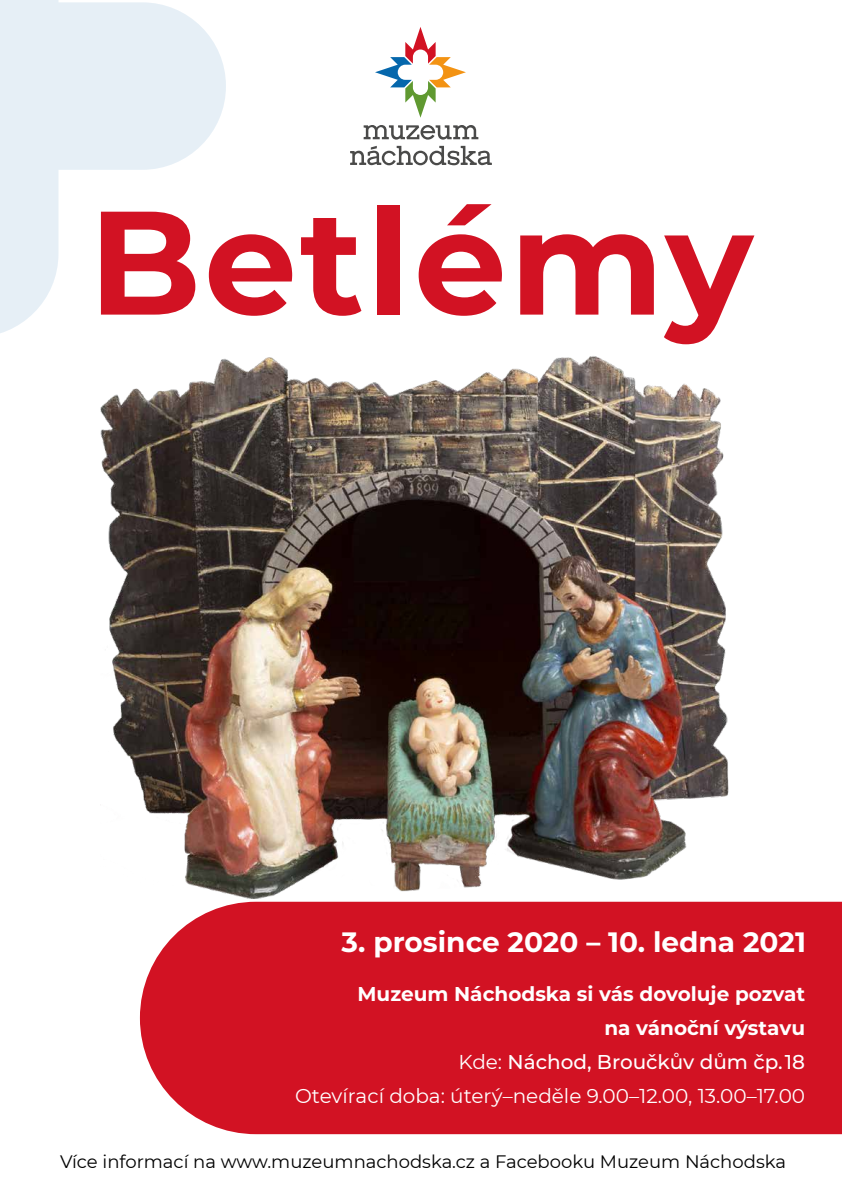
<style>
.page{position:relative;width:842px;height:1191px;background:#fff}
.page>*{position:absolute;margin:0;border:0;box-sizing:border-box;transform-origin:0 0}
.t1{font:700 147px "Montserrat";letter-spacing:.02em;color:#d21223}
.t2{font:700 28px "Montserrat";color:#fff}
.t3{font:20px/34px "Montserrat";color:#fff;text-align:right}
.t4{font:18px "Montserrat";color:#000}
.s1{font-weight:700}
.s2{font-weight:500}
</style>
<div class="page">
<img style="left:100px;top:356px;width:629px;height:543px">
<svg style="left:0;top:0;width:226px;height:333px;fill:#e6eff6"></svg>
<div style="left:140px;top:901px;width:702px;height:233px;background:#d21223"></div>
<svg style="left:364px;top:125px;width:114px;height:15px"></svg>
<svg style="left:350px;top:146px;width:142px;height:19px"></svg>
<svg style="left:375px;top:27px;width:91px;height:91px"></svg>
<h1 class="t1" style="left:89px;top:156px;width:666px">Betlémy</h1>
<h2 class="t2" style="left:341px;top:921px;width:466px">3. prosince 2020 – 10. ledna 2021</h2>
<p class="t3" style="left:295px;top:976px;width:512px"><span class="s1">Muzeum Náchodska si vás dovoluje pozvat<br>na vánoční výstavu<br></span>Kde: <span class="s2">Náchod, Broučkův dům čp. 18<br></span>Otevírací doba: úterý–neděle 9.00–12.00, 13.00–17.00</p>
<p class="t4" style="left:60px;top:1149px;width:727px">Více informací na www.muzeumnachodska.cz a Facebooku Muzeum Náchodska</p>
</div>
